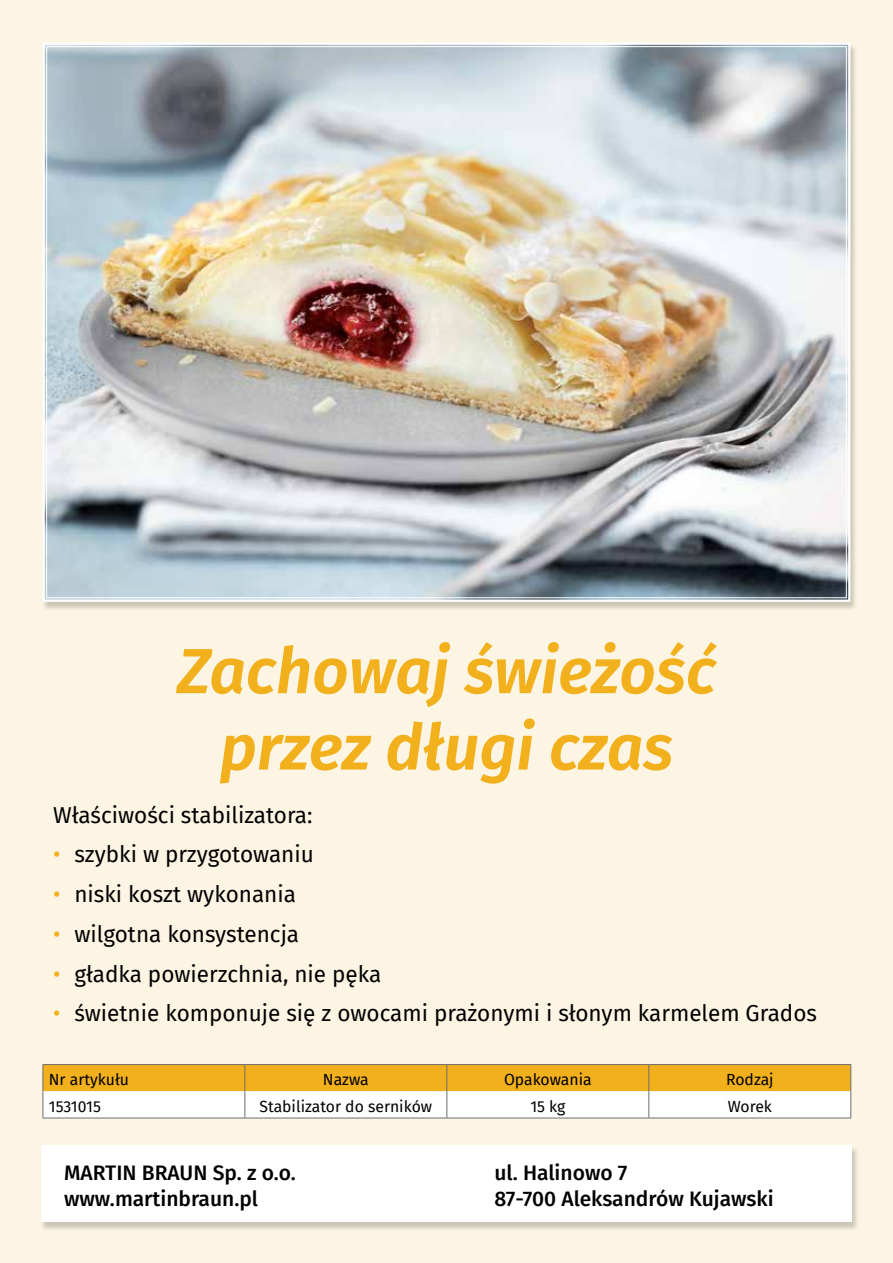
<style>
.page{position:relative;width:893px;height:1263px;background:#fcf5e3}
.page>*{position:absolute;margin:0;border:0;box-sizing:border-box;transform-origin:0 0}
.t1{font:italic 600 63.6px/76.3px "Fira Sans";color:#f2b01d;text-align:center}
.t2{font:22.5px "Fira Sans";color:#000}
.t3{font:500 21px/25.2px "Fira Sans";color:#000}
.t4{font:15.75px "Fira Sans";color:#000}
.s1{color:#f2b01d}
</style>
<div class="page">
<div style="left:41px;top:43px;width:817px;height:568px;background:#000;opacity:.2"></div>
<img style="left:41px;top:42px;width:811px;height:561px">
<div style="left:40px;top:1145px;width:819px;height:86px;background:#000;opacity:.2"></div>
<div style="left:40px;top:1145px;width:813px;height:78px;background:#fff"></div>
<div style="left:45px;top:1148px;width:803px;height:70px;border:1px solid #fff"></div>
<svg style="left:43px;top:1064px;width:808px;height:54px"></svg>
<hr style="left:43px;top:1118px;width:202px;height:1px;background:#6d6e71">
<hr style="left:245px;top:1118px;width:202px;height:1px;background:#6d6e71">
<hr style="left:447px;top:1118px;width:202px;height:1px;background:#6d6e71">
<hr style="left:649px;top:1118px;width:202px;height:1px;background:#6d6e71">
<h1 class="t1" style="left:177px;top:629px;width:540px">Zachowaj świeżość przez długi czas</h1>
<p class="t2" style="left:53px;top:798px;width:261px">Właściwości stabilizatora:</p>
<p class="t2" style="left:53px;top:837px;width:262px"><span class="s1">•</span> szybki w przygotowaniu</p>
<p class="t2" style="left:53px;top:877px;width:244px"><span class="s1">•</span> niski koszt wykonania</p>
<p class="t2" style="left:53px;top:917px;width:248px"><span class="s1">•</span> wilgotna konsystencja</p>
<p class="t2" style="left:53px;top:957px;width:330px"><span class="s1">•</span> gładka powierzchnia, nie pęka</p>
<p class="t2" style="left:53px;top:996px;width:765px"><span class="s1">•</span> świetnie komponuje się z owocami prażonymi i słonym karmelem Grados</p>
<p class="t4" style="left:49px;top:1068px;width:82px">Nr artykułu</p>
<p class="t4" style="left:323px;top:1068px;width:47px">Nazwa</p>
<p class="t4" style="left:504px;top:1068px;width:89px">Opakowania</p>
<p class="t4" style="left:726px;top:1068px;width:49px">Rodzaj</p>
<p class="t4" style="left:49px;top:1094px;width:53px">1531015</p>
<p class="t4" style="left:260px;top:1094px;width:174px">Stabilizator do serników</p>
<p class="t4" style="left:530px;top:1094px;width:37px">15 kg</p>
<p class="t4" style="left:728px;top:1094px;width:46px">Worek</p>
<p class="t3" style="left:64px;top:1159px;width:233px">MARTIN BRAUN Sp. z o.o. www.martinbraun.pl</p>
<p class="t3" style="left:494px;top:1159px;width:281px">ul. Halinowo 7<br>87-700 Aleksandrów Kujawski</p>
</div>
